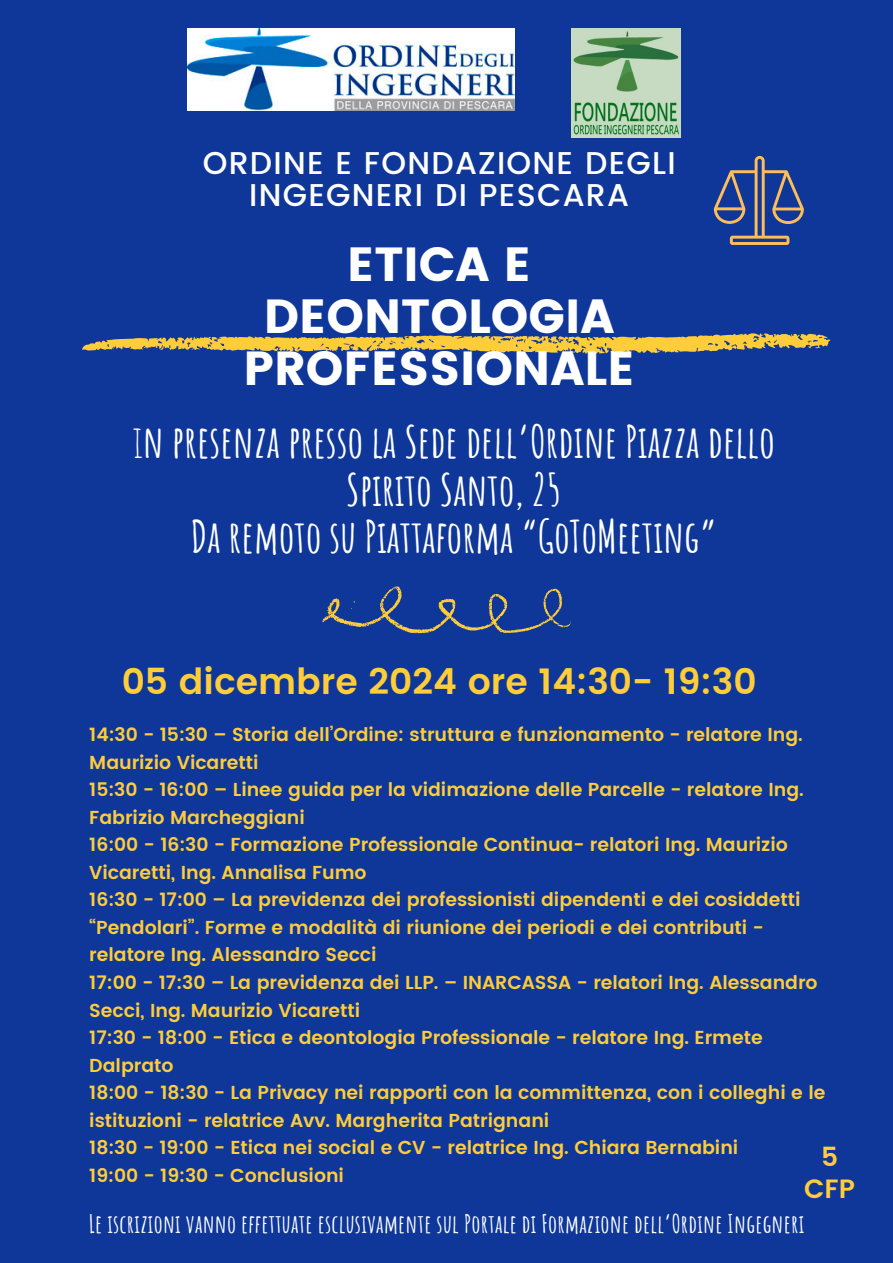
<style>
.page{position:relative;width:893px;height:1263px;background:#0e3799}
.page>*{position:absolute;margin:0;border:0;box-sizing:border-box;transform-origin:0 0}
.t1{font:47.78px/52.3px "Poppins";color:#fff;text-align:center}
.t2{font:700 43.95px/47.8px "Amatic SC";color:#fff;text-align:center}
.t3{font:600 35.92px "Poppins";color:#ffcd39}
.t4{font:500 31.5px/31.5px "Poppins";letter-spacing:.04em;color:#fff;text-align:center}
.t5{font:600 26.4px/31.5px "Poppins";color:#ffcd39;text-align:center}
.t6{font:700 24.97px "Amatic SC";letter-spacing:.01em;color:#fff}
.t7{font:600 18.75px/27.6px "Poppins";letter-spacing:-.005em;color:#ffcd39}
.s1{font-weight:400}
</style>
<div class="page">
<svg style="left:82px;top:333px;width:749px;height:21px"></svg>
<svg style="left:322px;top:586px;width:249px;height:47px"></svg>
<img style="left:187px;top:28px;width:328px;height:82px">
<img style="left:571px;top:28px;width:109px;height:109px">
<svg style="left:714px;top:156px;width:90px;height:89px"></svg>
<p class="t4" style="left:203px;top:147px;width:474px">ORDINE E FONDAZIONE DEGLI<br>INGEGNERI DI PESCARA</p>
<p class="t1" style="left:244px;top:238px;width:393px">ETICA E<br>DEONTOLOGIA<br>PROFESSIONALE</p>
<p class="t2" style="left:132px;top:417px;width:644px"><span class="s1">i</span>n presenza presso la Sede dell’Ordine Piazza dello<br>Spirito Santo, 25<br>Da remoto su Piattaforma “GoToMeeting”</p>
<h4 class="t3" style="left:122px;top:660px;width:636px">05 dicembre 2024 ore 14:30- 19:30</h4>
<p class="t7" style="left:89px;top:721px;width:715px">14:30 - 15:30 – Storia dell’Ordine: struttura e funzionamento - relatore Ing.<br>Maurizio Vicaretti</p>
<h2 class="t7" style="left:89px;top:776px;width:716px">15:30 - 16:00 – Linee guida per la vidimazione delle Parcelle - relatore Ing.<br>Fabrizio Marcheggiani</h2>
<p class="t7" style="left:89px;top:831px;width:700px">16:00 - 16:30 - Formazione Professionale Continua- relatori Ing. Maurizio<br>Vicaretti, Ing. Annalisa Fumo</p>
<h3 class="t7" style="left:89px;top:886px;width:712px">16:30 - 17:00 – La previdenza dei professionisti dipendenti e dei cosiddetti “Pendolari”. Forme e modalità di riunione dei periodi e dei contributi - relatore Ing. Alessandro Secci</h3>
<p class="t7" style="left:89px;top:969px;width:730px">17:00 - 17:30 – La previdenza dei LLP. – INARCASSA - relatori Ing. Alessandro<br>Secci, Ing. Maurizio Vicaretti</p>
<p class="t7" style="left:89px;top:1024px;width:675px">17:30 - 18:00 - Etica e deontologia Professionale - relatore Ing. Ermete<br>Dalprato</p>
<p class="t7" style="left:89px;top:1079px;width:738px">18:00 - 18:30 - La Privacy nei rapporti con la committenza, con i colleghi e le istituzioni - relatrice Avv. Margherita Patrignani</p>
<p class="t7" style="left:89px;top:1134px;width:650px">18:30 - 19:00 - Etica nei social e CV - relatrice Ing. Chiara Bernabini</p>
<p class="t7" style="left:89px;top:1162px;width:256px">19:00 - 19:30 - Conclusioni</p>
<p class="t5" style="left:804px;top:1141px;width:52px">5<br>CFP</p>
<p class="t6" style="left:89px;top:1207px;width:717px">Le iscrizioni vanno effettuate esclusivamente sul Portale di Formazione dell’Ordine Ingegneri</p>
</div>
